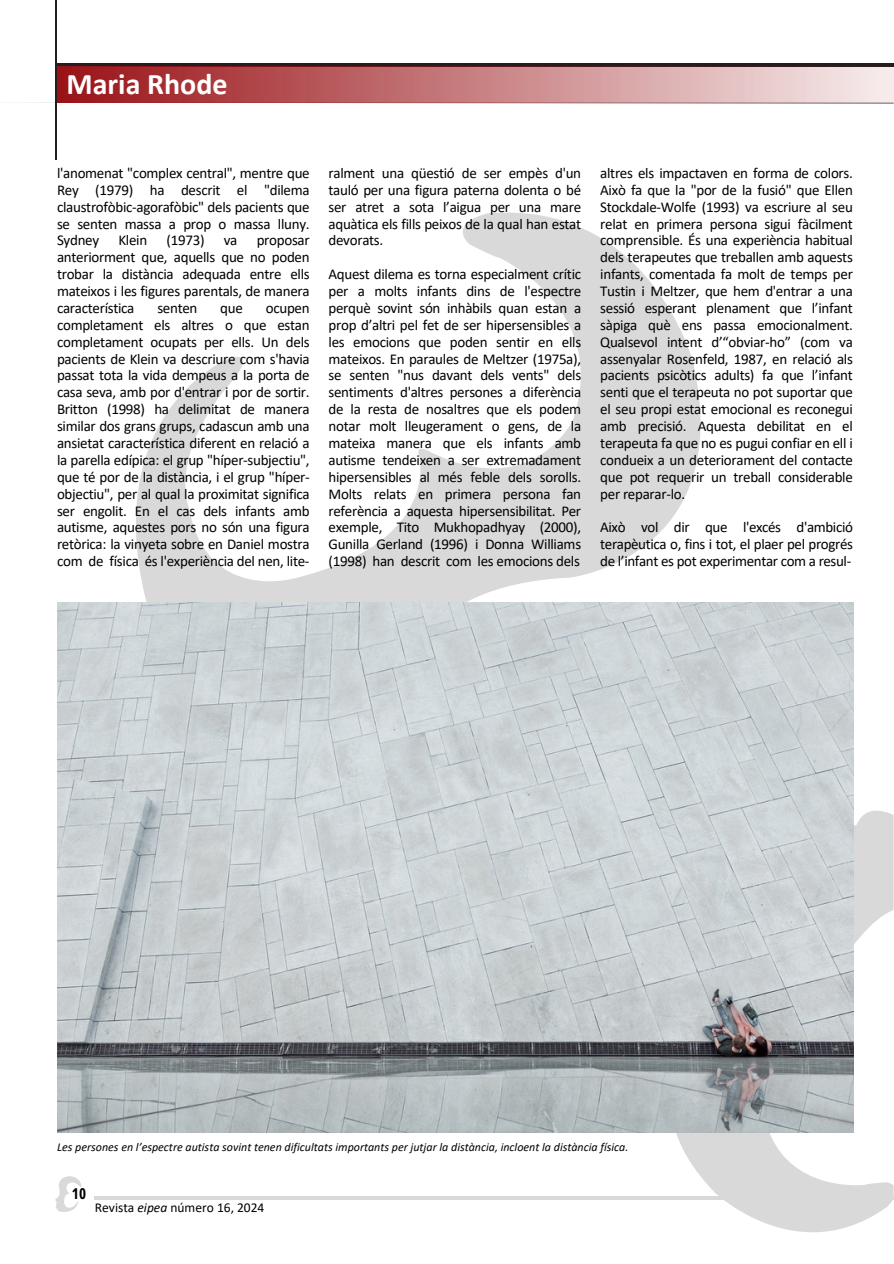
<style>
.page{position:relative;width:894px;height:1264px;background:#fff}
.page>*{position:absolute;margin:0;border:0;box-sizing:border-box;transform-origin:0 0}
.t1{font:700 30px "Calibri";color:#fff}
.t2{font:15px/17px "Calibri";letter-spacing:-.02em;color:#000;text-align:justify}
.t3{font:700 15px "Open Sans Condensed";color:#000}
.t4{font:13.5px "Calibri";color:#000}
.t5{font:italic 12px "Calibri";color:#000}
.s1{font-style:italic}
</style>
<div class="page">
<svg style="left:136px;top:212px;width:564px;height:390px"></svg>
<svg style="left:55px;top:1176px;width:26px;height:36px"></svg>
<hr style="left:95px;top:1196px;width:798px;height:3px;background:#d9d9d9">
<svg style="left:670px;top:810px;width:223px;height:422px"></svg>
<hr style="left:56px;top:63px;width:837px;height:4px;background:#231f20">
<svg style="left:25px;top:102px;width:868px;height:2px"></svg>
<hr style="left:55px;top:0;width:2px;height:159px;background:#231f20">
<img style="left:57px;top:66px;width:836px;height:36px">
<img style="left:57px;top:602px;width:795px;height:530px">
<h2 class="t1" style="left:67px;top:71px;width:162px">Maria Rhode</h2>
<p class="t2" style="left:57px;top:166px;width:254px">l'anomenat "complex central", mentre que Rey (1979) ha descrit el "dilema claustrofòbic-agorafòbic" dels pacients que se senten massa a prop o massa lluny.<br>Sydney</p>
<p class="t2" style="left:118px;top:233px;width:30px">Klein</p>
<p class="t2" style="left:166px;top:233px;width:39px">(1973)</p>
<p class="t2" style="left:224px;top:233px;width:15px">va</p>
<p class="t2" style="left:57px;top:233px;width:254px;text-indent:199px">proposar anteriorment que, aquells que no poden trobar la distància adequada entre ells mateixos i les figures parentals, de manera característica</p>
<p class="t2" style="left:157px;top:301px;width:42px">senten</p>
<p class="t2" style="left:220px;top:301px;width:24px">que</p>
<p class="t2" style="left:57px;top:301px;width:254px;text-indent:209px">ocupen completament els altres o que estan completament ocupats per ells. Un dels pacients de Klein va descriure com s'havia passat tota la vida dempeus a la porta de casa seva, amb por d'entrar i por de sortir.<br>Britton (1998) ha delimitat de manera similar dos grans grups, cadascun amb una ansietat característica diferent en relació a la parella edípica: el grup "híper-subjectiu", que té por de la distància, i el grup "híper&shy;objectiu", per al qual la proximitat significa ser engolit. En el cas dels infants amb autisme, aquestes pors no són una figura retòrica: la vinyeta sobre en Daniel mostra com de física és l'experiència del nen, lite-</p>
<h2 class="t2" style="left:328px;top:166px;width:254px">ralment una qüestió de ser empès d'un tauló per una figura paterna dolenta o bé ser atret a sota l’aigua per una mare aquàtica els fills peixos de la qual han estat devorats.</h2>
<h2 class="t2" style="left:328px;top:267px;width:254px">Aquest dilema es torna especialment crític per a molts infants dins de l'espectre perquè sovint són inhàbils quan estan a prop d’altri pel fet de ser hipersensibles a les emocions que poden sentir en ells mateixos. En paraules de Meltzer (1975a), se senten "nus davant dels vents" dels sentiments d'altres persones a diferència de la resta de nosaltres que els podem notar molt lleugerament o gens, de la mateixa manera que els infants amb autisme tendeixen a ser extremadament hipersensibles al més feble dels sorolls.<br>Molts relats en primera persona fan referència a aquesta hipersensibilitat. Per exemple, Tito Mukhopadhyay (2000), Gunilla Gerland (1996) i Donna Williams (1998) han descrit com les emocions dels</h2>
<h2 class="t2" style="left:600px;top:166px;width:254px">altres els impactaven en forma de colors.<br>Això fa que la "por de la fusió" que Ellen Stockdale-Wolfe (1993) va escriure al seu relat en primera persona sigui fàcilment comprensible. És una experiència habitual dels terapeutes que treballen amb aquests infants, comentada fa molt de temps per Tustin i Meltzer, que hem d'entrar a una sessió esperant plenament que l’infant sàpiga què ens passa emocionalment.<br>Qualsevol intent d’“obviar-ho” (com va assenyalar Rosenfeld, 1987, en relació als pacients psicòtics adults) fa que l’infant senti que el terapeuta no pot suportar que el seu propi estat emocional es reconegui amb precisió. Aquesta debilitat en el terapeuta fa que no es pugui confiar en ell i condueix a un deteriorament del contacte que pot requerir un treball considerable per reparar-lo.</h2>
<p class="t2" style="left:600px;top:520px;width:254px">Això vol dir que l'excés d'ambició terapèutica o, fins i tot, el plaer pel progrés de l’infant es pot experimentar com a resul-</p>
<p class="t5" style="left:57px;top:1141px;width:572px">Les persones en l’espectre autista sovint tenen dificultats importants per jutjar la distància, incloent la distància física.</p>
<p class="t3" style="left:72px;top:1183px;width:16px">10</p>
<h2 class="t4" style="left:95px;top:1201px;width:171px">Revista <span class="s1">eipea</span> número 16, 2024</h2>
</div>
